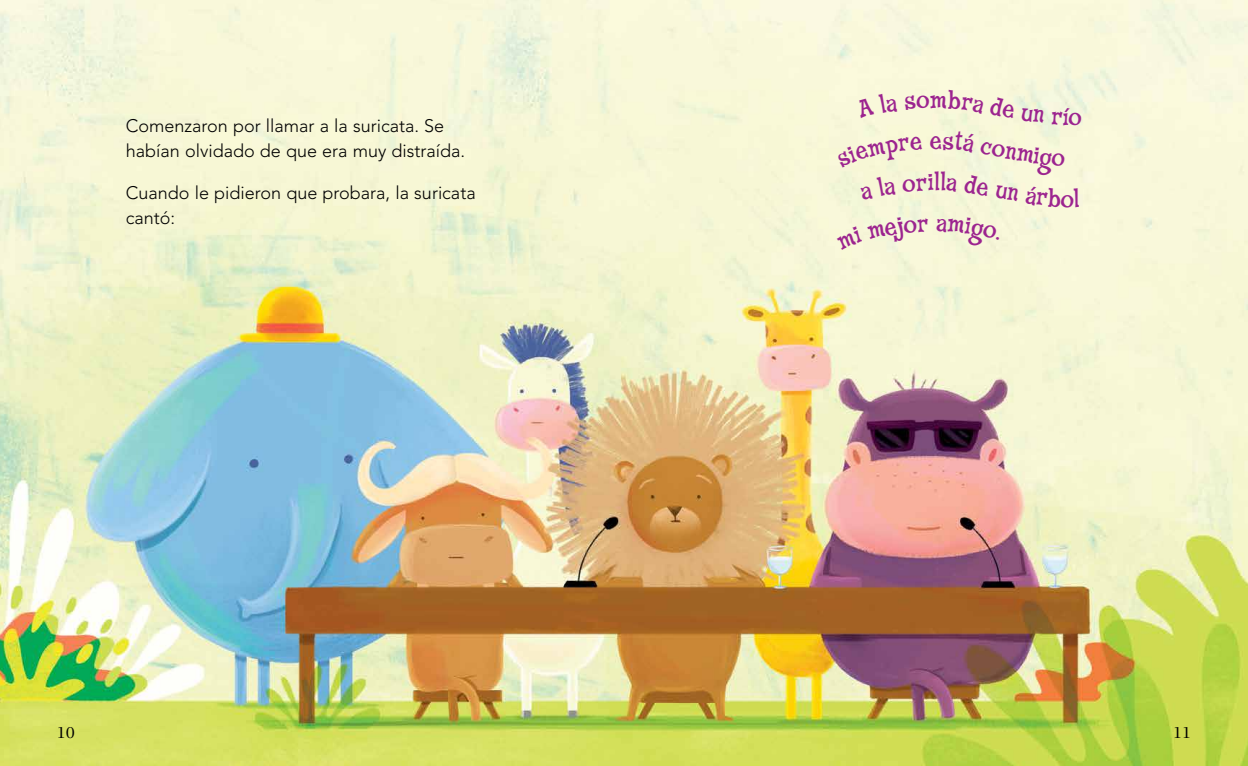
<style>
.page{position:relative;width:1248px;height:766px;background:#fff}
.page>*{position:absolute;margin:0;border:0;box-sizing:border-box;transform-origin:0 0}
.t1{font:25px "Fink Roman";color:#9c248f}
.t2{font:300 18px/25px "Avenir LT Std";color:#000}
.t3{font:15px "Lucida Bright";color:#000}
</style>
<div class="page">
<img style="left:0;top:0;width:1247px;height:765px">
<svg style="left:856px;top:93px;width:41px;height:26px"></svg>
<svg style="left:904px;top:95px;width:25px;height:15px"></svg>
<svg style="left:947px;top:89px;width:36px;height:24px"></svg>
<svg style="left:989px;top:96px;width:55px;height:27px"></svg>
<svg style="left:1051px;top:107px;width:30px;height:18px"></svg>
<svg style="left:859px;top:176px;width:36px;height:25px"></svg>
<svg style="left:902px;top:174px;width:31px;height:18px"></svg>
<div style="left:836px;top:136px;width:86px;height:32px;background:#f7f7d5"></div>
<div style="left:940px;top:131px;width:139px;height:76px;background:#f8f8da"></div>
<div style="left:836px;top:217px;width:92px;height:32px;background:#f7f8da"></div>
<div style="left:936px;top:217px;width:63px;height:29px;background:#f7f6d8"></div>
<p class="t2" style="left:126px;top:113px;width:341px">Comenzaron por llamar a la suricata. Se habían olvidado de que era muy distraída.</p>
<p class="t2" style="left:126px;top:180px;width:351px">Cuando le pidieron que probara, la suricata cantó:</p>
<h1 class="t1" style="left:929px;top:84px;width:19px">m</h1>
<h1 class="t1" style="left:929px;top:125px;width:14px">e</h1>
<h1 class="t1" style="left:934px;top:166px;width:7px">l</h1>
<p class="t3" style="left:57px;top:723px;width:20px">10</p>
<p class="t3" style="left:1172px;top:723px;width:20px">11</p>
</div>
